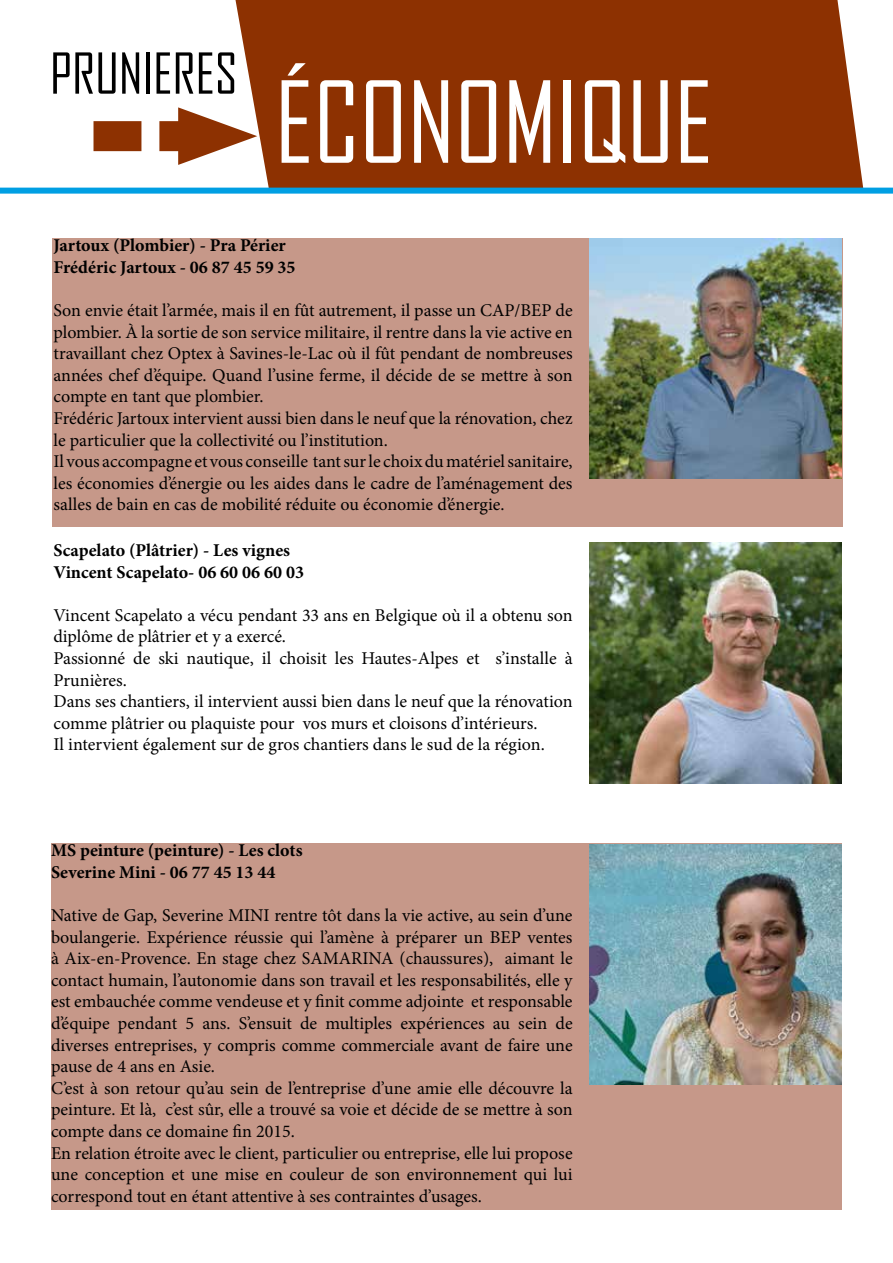
<style>
.page{position:relative;width:893px;height:1263px;background:#fff}
.page>*{position:absolute;margin:0;border:0;box-sizing:border-box;transform-origin:0 0}
.t1{font:108px "Agency FB";color:#fff}
.t2{font:54px "Agency FB";color:#000}
.t3{font:18px/21.6px "Minion Pro";color:#000}
.t4{font:700 18px/21.6px "Minion Pro";color:#000}
</style>
<div class="page">
<div style="left:235px;top:0;width:628px;height:188px;background:#8d3101"></div>
<div style="left:52px;top:238px;width:791px;height:289px;background:#c69889"></div>
<div style="left:51px;top:843px;width:791px;height:367px;background:#c69889"></div>
<div style="left:0;top:188px;width:893px;height:6px;background:#009fe3"></div>
<svg style="left:94px;top:107px;width:163px;height:58px"></svg>
<img style="left:590px;top:844px;width:252px;height:240px">
<img style="left:590px;top:543px;width:252px;height:240px">
<img style="left:590px;top:238px;width:252px;height:240px">
<h2 class="t2" style="left:50px;top:41px;width:189px">PRUNIERES</h2>
<h1 class="t1" style="left:275px;top:56px;width:439px">ÉCONOMIQUE</h1>
<p class="t4" style="left:53px;top:234px;width:244px">Jartoux (Plombier) - Pra Périer<br>Frédéric Jartoux - 06 87 45 59 35</p>
<p class="t3" style="left:53px;top:300px;width:521px">Son envie était l’armée, mais il en fût autrement, il passe un CAP/BEP de plombier. À la sortie de son service militaire, il rentre dans la vie active en travaillant chez Optex à Savines-le-Lac où il fût pendant de nombreuses années chef d’équipe. Quand l’usine ferme, il décide de se mettre à son compte en tant que plombier.<br>Frédéric Jartoux intervient aussi bien dans le neuf que la rénovation, chez le particulier que la collectivité ou l’institution.<br>Il vous accompagne et vous conseille tant sur le choix du matériel sanitaire, les économies d’énergie ou les aides dans le cadre de l’aménagement des salles de bain en cas de mobilité réduite ou économie d’énergie.</p>
<p class="t4" style="left:53px;top:539px;width:252px">Scapelato (Plâtrier) - Les vignes<br>Vincent Scapelato- 06 60 06 60 03</p>
<p class="t3" style="left:53px;top:604px;width:521px">Vincent Scapelato a vécu pendant 33 ans en Belgique où il a obtenu son diplôme de plâtrier et y a exercé.<br>Passionné de ski nautique, il choisit les Hautes-Alpes et s’installe à Prunières.<br>Dans ses chantiers, il intervient aussi bien dans le neuf que la rénovation comme plâtrier ou plaquiste pour vos murs et cloisons d’intérieurs.<br>Il intervient également sur de gros chantiers dans le sud de la région.</p>
<p class="t4" style="left:51px;top:839px;width:253px">MS peinture (peinture) - Les clots<br>Severine Mini - 06 77 45 13 44</p>
<p class="t3" style="left:51px;top:904px;width:523px">Native de Gap, Severine MINI rentre tôt dans la vie active, au sein d’une boulangerie. Expérience réussie qui l’amène à préparer un BEP ventes à Aix-en-Provence. En stage chez SAMARINA (chaussures), aimant le contact humain, l’autonomie dans son travail et les responsabilités, elle y est embauchée comme vendeuse et y finit comme adjointe et responsable d’équipe pendant 5 ans. S’ensuit de multiples expériences au sein de diverses entreprises, y compris comme commerciale avant de faire une pause de 4 ans en Asie.<br>C’est à son retour qu’au sein de l’entreprise d’une amie elle découvre la peinture. Et là, c’est sûr, elle a trouvé sa voie et décide de se mettre à son compte dans ce domaine fin 2015.<br>En relation étroite avec le client, particulier ou entreprise, elle lui propose une conception et une mise en couleur de son environnement qui lui correspond tout en étant attentive à ses contraintes d’usages.</p>
</div>
